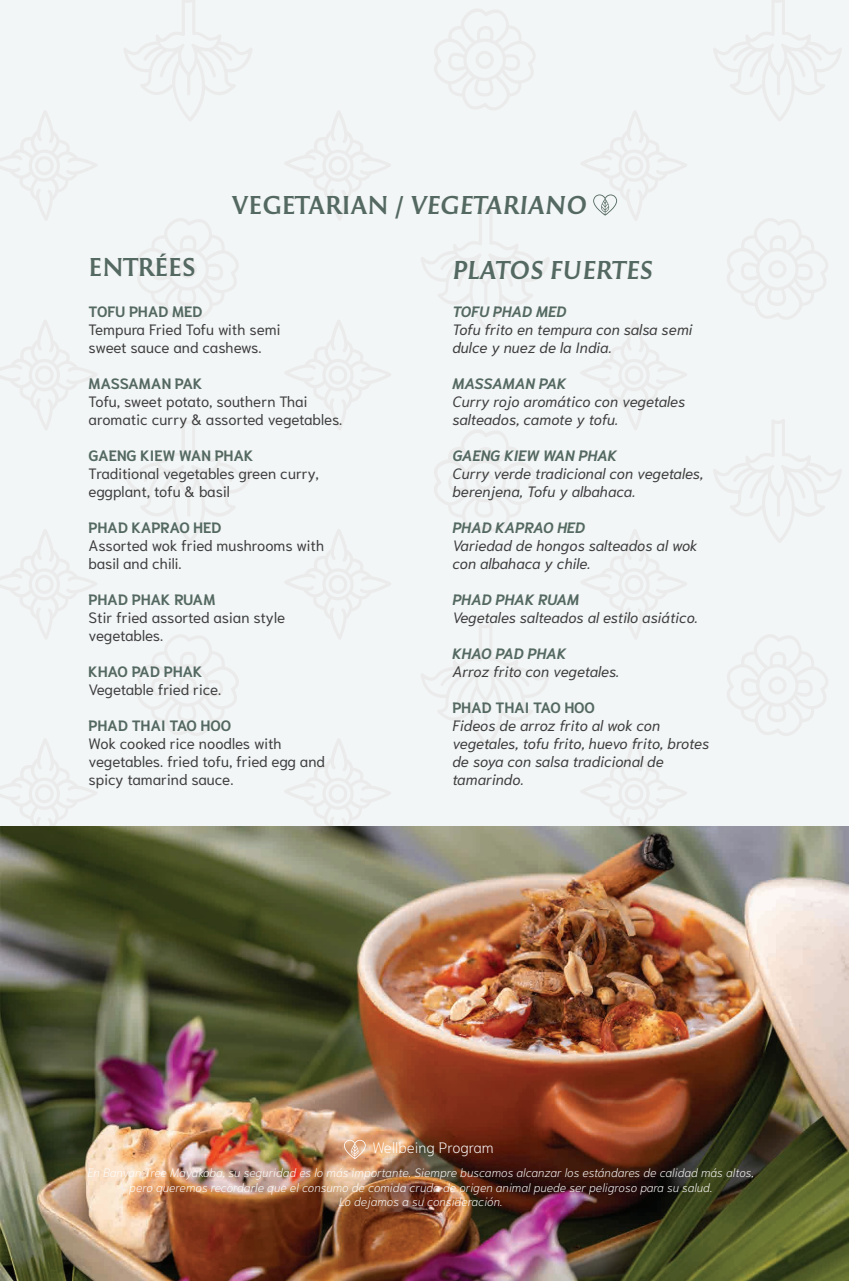
<style>
.page{position:relative;width:849px;height:1281px;background:#fff}
.page>*{position:absolute;margin:0;border:0;box-sizing:border-box;transform-origin:0 0}
.t1{font:24px "Reforma 1969 Negra";letter-spacing:-.01em;color:#546962}
.t2{font:24px "Reforma 1969 Negra Italica";letter-spacing:-.015em;color:#546962}
.t3{font:italic 15px/18px "Niramit";color:#3e3e3f}
.t4{font:15px/18px "Niramit";color:#3e3e3f}
.t5{font:700 15px "Niramit";color:#546962}
.t6{font:italic 700 15px "Niramit";color:#546962}
.t7{font:italic 15px "Niramit";letter-spacing:-.025em;color:#3e3e3f}
.t8{font:200 15px "Niramit";color:#fff}
.t9{font:italic 200 12px/14.4px "Niramit";color:#fff;text-align:center}
.s1{font-family:"Reforma 1969 Negra Italica"}
</style>
<div class="page">
<div style="left:0;top:0;width:842px;height:827px;background:#f3f6f6"></div>
<img style="left:0;top:827px;width:849px;height:454px">
<svg style="left:344px;top:1140px;width:22px;height:19px"></svg>
<svg style="left:593px;top:194px;width:24px;height:22px"></svg>
<h1 class="t1" style="left:89px;top:253px;width:109px">ENTRÉES</h1>
<h1 class="t1" style="left:232px;top:191px;width:357px">VEGETARIAN / <span class="s1">VEGETARIANO</span></h1>
<h1 class="t2" style="left:452px;top:255px;width:202px">PLATOS FUERTES</h1>
<p class="t5" style="left:89px;top:303px;width:115px">TOFU PHAD MED</p>
<p class="t4" style="left:89px;top:321px;width:193px">Tempura Fried Tofu with semi sweet sauce and cashews.</p>
<p class="t5" style="left:89px;top:375px;width:116px">MASSAMAN PAK</p>
<p class="t4" style="left:89px;top:393px;width:255px">Tofu, sweet potato, southern Thai aromatic curry &amp; assorted vegetables.</p>
<p class="t5" style="left:89px;top:447px;width:166px">GAENG KIEW WAN PHAK</p>
<p class="t4" style="left:89px;top:465px;width:232px">Traditional vegetables green curry, eggplant, tofu &amp; basil</p>
<p class="t5" style="left:89px;top:519px;width:134px">PHAD KAPRAO HED</p>
<p class="t4" style="left:89px;top:537px;width:237px">Assorted wok fried mushrooms with basil and chili.</p>
<p class="t5" style="left:89px;top:591px;width:128px">PHAD PHAK RUAM</p>
<p class="t4" style="left:89px;top:609px;width:198px">Stir fried assorted asian style vegetables.</p>
<p class="t5" style="left:89px;top:663px;width:115px">KHAO PAD PHAK</p>
<p class="t4" style="left:89px;top:681px;width:134px">Vegetable fried rice.</p>
<p class="t5" style="left:89px;top:717px;width:144px">PHAD THAI TAO HOO</p>
<p class="t4" style="left:89px;top:735px;width:238px">Wok cooked rice noodles with vegetables. fried tofu, fried egg and spicy tamarind sauce.</p>
<p class="t6" style="left:452px;top:303px;width:115px">TOFU PHAD MED</p>
<p class="t3" style="left:452px;top:321px;width:242px">Tofu frito en tempura con salsa semi dulce y nuez de la India.</p>
<p class="t6" style="left:452px;top:375px;width:116px">MASSAMAN PAK</p>
<p class="t3" style="left:452px;top:393px;width:234px">Curry rojo aromático con vegetales salteados, camote y tofu.</p>
<p class="t6" style="left:452px;top:447px;width:166px">GAENG KIEW WAN PHAK</p>
<p class="t3" style="left:452px;top:465px;width:253px">Curry verde tradicional con vegetales, berenjena, Tofu y albahaca.</p>
<p class="t6" style="left:452px;top:519px;width:134px">PHAD KAPRAO HED</p>
<p class="t3" style="left:452px;top:537px;width:247px">Variedad de hongos salteados al wok con albahaca y chile.</p>
<p class="t6" style="left:452px;top:591px;width:128px">PHAD PHAK RUAM</p>
<p class="t3" style="left:452px;top:609px;width:247px">Vegetales salteados al estilo asiático.</p>
<p class="t6" style="left:452px;top:645px;width:115px">KHAO PAD PHAK</p>
<p class="t7" style="left:452px;top:659px;width:168px">Arroz frito con vegetales.</p>
<p class="t5" style="left:452px;top:699px;width:144px">PHAD THAI TAO HOO</p>
<p class="t3" style="left:452px;top:717px;width:258px">Fideos de arroz frito al wok con vegetales, tofu frito, huevo frito, brotes de soya con salsa tradicional de tamarindo.</p>
<p class="t8" style="left:372px;top:1135px;width:123px">Wellbeing Program</p>
<p class="t9" style="left:87px;top:1166px;width:668px">En Banyan Tree Mayakoba, su seguridad es lo más importante. Siempre buscamos alcanzar los estándares de calidad más altos, pero queremos recordarle que el consumo de comida cruda de origen animal puede ser peligroso para su salud.<br>Lo dejamos a su consideración.</p>
</div>
